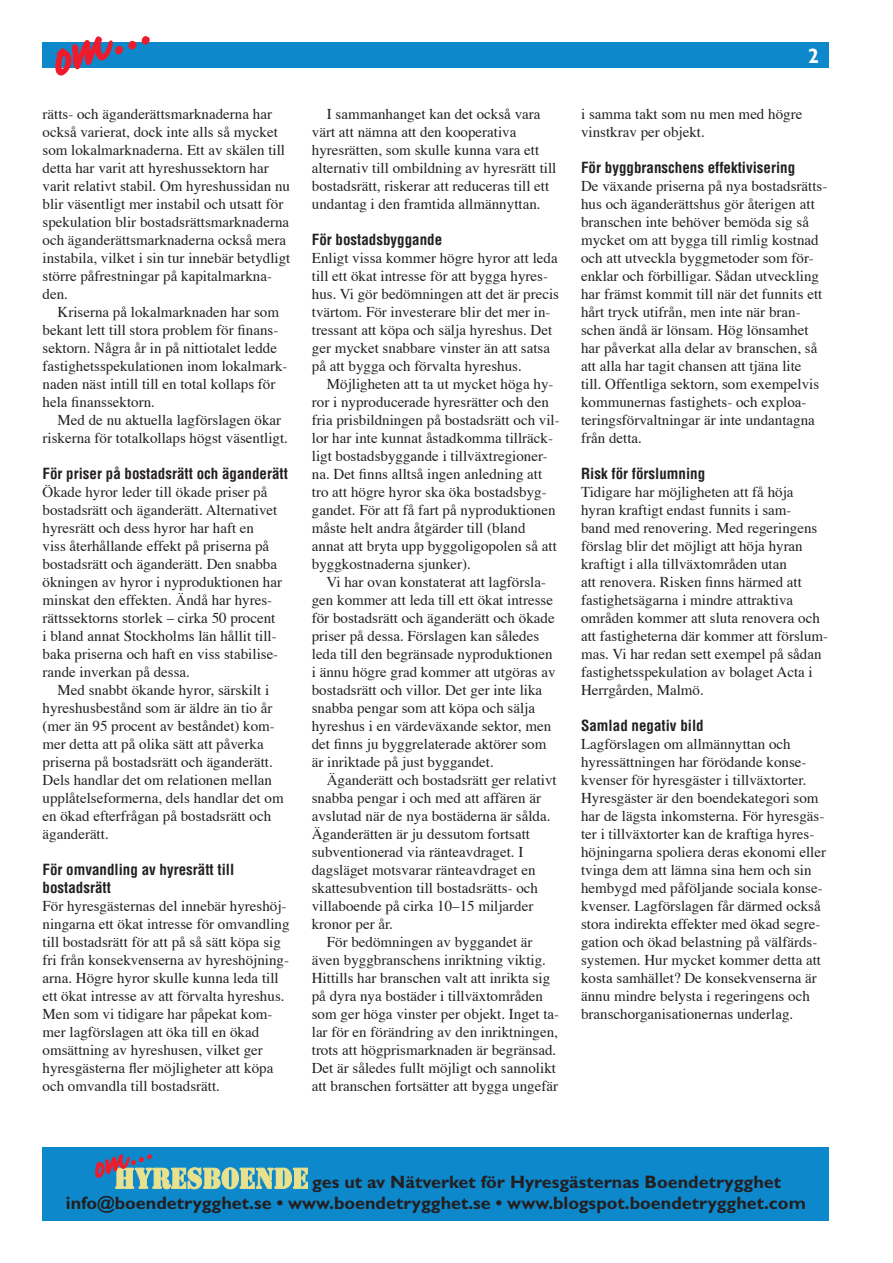
<style>
.page{position:relative;width:893px;height:1263px;background:#fff}
.page>*{position:absolute;margin:0;border:0;box-sizing:border-box;transform-origin:0 0}
.t1{font:700 condensed 21px "Gill Sans";color:#fff}
.t2{font:700 18px/21.6px "Gill Sans";color:#231f20}
.t3{font:15px/18px "Times";color:#231f20}
.t4{font:700 condensed 15px/18px "Helvetica";color:#231f20}
</style>
<div class="page">
<div style="left:43px;top:1147px;width:786px;height:73px;background:#0c88cb"></div>
<div style="left:43px;top:43px;width:786px;height:25px;background:#0c88cb"></div>
<svg style="left:55px;top:36px;width:95px;height:40px"></svg>
<svg style="left:95px;top:1154px;width:213px;height:35px"></svg>
<p class="t3" style="left:43px;top:104px;width:249px">rätts- och äganderättsmarknaderna har också varierat, dock inte alls så mycket som lokalmarknaderna. Ett av skälen till detta har varit att hyreshussektorn har varit relativt stabil. Om hyreshussidan nu blir väsentligt mer instabil och utsatt för spekulation blir bostadsrättsmarknaderna och äganderättsmarknaderna också mera instabila, vilket i sin tur innebär betydligt större påfrestningar på kapitalmarkna&shy;den.</p>
<p class="t3" style="left:43px;top:302px;width:246px;text-indent:15px">Kriserna på lokalmarknaden har som bekant lett till stora problem för finans&shy;sektorn. Några år in på nittiotalet ledde fastighetsspekulationen inom lokalmark&shy;naden näst intill till en total kollaps för hela finanssektorn.</p>
<p class="t3" style="left:43px;top:410px;width:247px;text-align:center">Med de nu aktuella lagförslagen ökar riskerna för totalkollaps högst väsentligt.</p>
<p class="t4" style="left:43px;top:464px;width:247px">För priser på bostadsrätt och äganderätt</p>
<p class="t3" style="left:43px;top:482px;width:241px">Ökade hyror leder till ökade priser på bostadsrätt och äganderätt. Alternativet hyresrätt och dess hyror har haft en<br>viss återhållande effekt på priserna på bostadsrätt och äganderätt. Den snabba ökningen av hyror i nyproduktionen har minskat den effekten. Ändå har hyres&shy;rättssektorns storlek – cirka 50 procent i bland annat Stockholms län hållit till&shy;baka priserna och haft en viss stabilise&shy;rande inverkan på dessa.</p>
<p class="t3" style="left:43px;top:680px;width:243px;text-indent:15px">Med snabbt ökande hyror, särskilt i hyreshusbestånd som är äldre än tio år (mer än 95 procent av beståndet) kom&shy;mer detta att på olika sätt att påverka priserna på bostadsrätt och äganderätt.<br>Dels handlar det om relationen mellan upplåtelseformerna, dels handlar det om en ökad efterfrågan på bostadsrätt och äganderätt.</p>
<p class="t4" style="left:43px;top:860px;width:193px">För omvandling av hyresrätt till bostadsrätt</p>
<p class="t3" style="left:43px;top:896px;width:249px">För hyresgästernas del innebär hyreshöj&shy;ningarna ett ökat intresse för omvandling till bostadsrätt för att på så sätt köpa sig fri från konsekvenserna av hyreshöjning&shy;arna. Högre hyror skulle kunna leda till ett ökat intresse av att förvalta hyreshus.<br>Men som vi tidigare har påpekat kom&shy;mer lagförslagen att öka till en ökad omsättning av hyreshusen, vilket ger hyresgästerna fler möjligheter att köpa och omvandla till bostadsrätt.</p>
<p class="t3" style="left:312px;top:104px;width:246px;text-indent:15px">I sammanhanget kan det också vara värt att nämna att den kooperativa hyresrätten, som skulle kunna vara ett alternativ till ombildning av hyresrätt till bostadsrätt, riskerar att reduceras till ett undantag i den framtida allmännyttan.</p>
<p class="t4" style="left:312px;top:230px;width:132px">För bostadsbyggande</p>
<p class="t3" style="left:312px;top:248px;width:249px">Enligt vissa kommer högre hyror att leda till ett ökat intresse för att bygga hyres&shy;hus. Vi gör bedömningen att det är precis tvärtom. För investerare blir det mer in&shy;tressant att köpa och sälja hyreshus. Det ger mycket snabbare vinster än att satsa på att bygga och förvalta hyreshus.</p>
<p class="t3" style="left:312px;top:374px;width:249px;text-indent:15px">Möjligheten att ta ut mycket höga hy&shy;ror i nyproducerade hyresrätter och den fria prisbildningen på bostadsrätt och vil&shy;lor har inte kunnat åstadkomma tillräck&shy;ligt bostadsbyggande i tillväxtregioner&shy;na. Det finns alltså ingen anledning att tro att högre hyror ska öka bostadsbyg&shy;gandet. För att få fart på nyproduktionen måste helt andra åtgärder till (bland annat att bryta upp byggoligopolen så att byggkostnaderna sjunker).</p>
<p class="t3" style="left:312px;top:572px;width:245px;text-indent:15px">Vi har ovan konstaterat att lagförsla&shy;gen kommer att leda till ett ökat intresse för bostadsrätt och äganderätt och ökade priser på dessa. Förslagen kan således leda till den begränsade nyproduktionen i ännu högre grad kommer att utgöras av bostadsrätt och villor. Det ger inte lika snabba pengar som att köpa och sälja hyreshus i en värdeväxande sektor, men det finns ju byggrelaterade aktörer som är inriktade på just byggandet.</p>
<p class="t3" style="left:327px;top:770px;width:231px">Äganderätt och bostadsrätt ger relativt</p>
<p class="t3" style="left:312px;top:788px;width:231px">snabba pengar i och med att affären är</p>
<p class="t3" style="left:312px;top:806px;width:240px">avslutad när de nya bostäderna är sålda.</p>
<p class="t3" style="left:312px;top:824px;width:220px">Äganderätten är ju dessutom fortsatt</p>
<p class="t3" style="left:312px;top:842px;width:213px">subventionerad via ränteavdraget. I</p>
<p class="t3" style="left:312px;top:860px;width:225px">dagsläget motsvarar ränteavdraget en</p>
<p class="t3" style="left:312px;top:878px;width:228px">skattesubvention till bostadsrätts- och</p>
<p class="t3" style="left:312px;top:896px;width:223px">villaboende på cirka 10–15 miljarder</p>
<p class="t3" style="left:312px;top:914px;width:83px">kronor per år.</p>
<p class="t3" style="left:327px;top:932px;width:207px">För bedömningen av byggandet är</p>
<p class="t3" style="left:312px;top:950px;width:236px">även byggbranschens inriktning viktig.</p>
<p class="t3" style="left:312px;top:968px;width:240px">Hittills har branschen valt att inrikta sig</p>
<p class="t3" style="left:312px;top:986px;width:233px">på dyra nya bostäder i tillväxtområden</p>
<p class="t3" style="left:312px;top:1004px;width:249px">som ger höga vinster per objekt. Inget ta-</p>
<p class="t3" style="left:312px;top:1022px;width:248px">lar för en förändring av den inriktningen,</p>
<p class="t3" style="left:312px;top:1040px;width:246px">trots att högprismarknaden är begränsad.</p>
<p class="t3" style="left:312px;top:1058px;width:246px">Det är således fullt möjligt och sannolikt</p>
<p class="t3" style="left:312px;top:1076px;width:248px">att branschen fortsätter att bygga ungefär</p>
<h1 class="t1" style="left:808px;top:43px;width:12px">2</h1>
<p class="t3" style="left:581px;top:104px;width:223px">i samma takt som nu men med högre vinstkrav per objekt.</p>
<p class="t4" style="left:581px;top:158px;width:216px">För byggbranschens effektivisering</p>
<p class="t3" style="left:581px;top:176px;width:248px">De växande priserna på nya bostadsrätts&shy;hus och äganderättshus gör återigen att branschen inte behöver bemöda sig så mycket om att bygga till rimlig kostnad och att utveckla byggmetoder som för&shy;enklar och förbilligar. Sådan utveckling har främst kommit till när det funnits ett hårt tryck utifrån, men inte när bran&shy;schen ändå är lönsam. Hög lönsamhet har påverkat alla delar av branschen, så att alla har tagit chansen att tjäna lite<br>till. Offentliga sektorn, som exempelvis kommunernas fastighets- och exploa&shy;teringsförvaltningar är inte undantagna från detta.</p>
<p class="t4" style="left:581px;top:464px;width:126px">Risk för förslumning</p>
<p class="t3" style="left:581px;top:482px;width:248px">Tidigare har möjligheten att få höja hyran kraftigt endast funnits i sam-<br>band med renovering. Med regeringens förslag blir det möjligt att höja hyran kraftigt i alla tillväxtområden utan<br>att renovera. Risken finns härmed att fastighetsägarna i mindre attraktiva områden kommer att sluta renovera och att fastigheterna där kommer att förslum&shy;mas. Vi har redan sett exempel på sådan fastighetsspekulation av bolaget Acta i Herrgården, Malmö.</p>
<p class="t4" style="left:581px;top:716px;width:124px">Samlad negativ bild</p>
<p class="t3" style="left:581px;top:734px;width:246px">Lagförslagen om allmännyttan och hyressättningen har förödande konse&shy;kvenser för hyresgäster i tillväxtorter.<br>Hyresgäster är den boendekategori som har de lägsta inkomsterna. För hyresgäs&shy;ter i tillväxtorter kan de kraftiga hyres&shy;höjningarna spoliera deras ekonomi eller tvinga dem att lämna sina hem och sin hembygd med påföljande sociala konse&shy;kvenser. Lagförslagen får därmed också stora indirekta effekter med ökad segre&shy;gation och ökad belastning på välfärds&shy;systemen. Hur mycket kommer detta att kosta samhället? De konsekvenserna är ännu mindre belysta i regeringens och branschorganisationernas underlag.</p>
<p class="t2" style="left:66px;top:1170px;width:742px;text-indent:246px">ges ut av Nätverket för Hyresgästernas Boendetrygghet info@boendetrygghet.se • www.boendetrygghet.se • www.blogspot.boendetrygghet.com</p>
</div>
